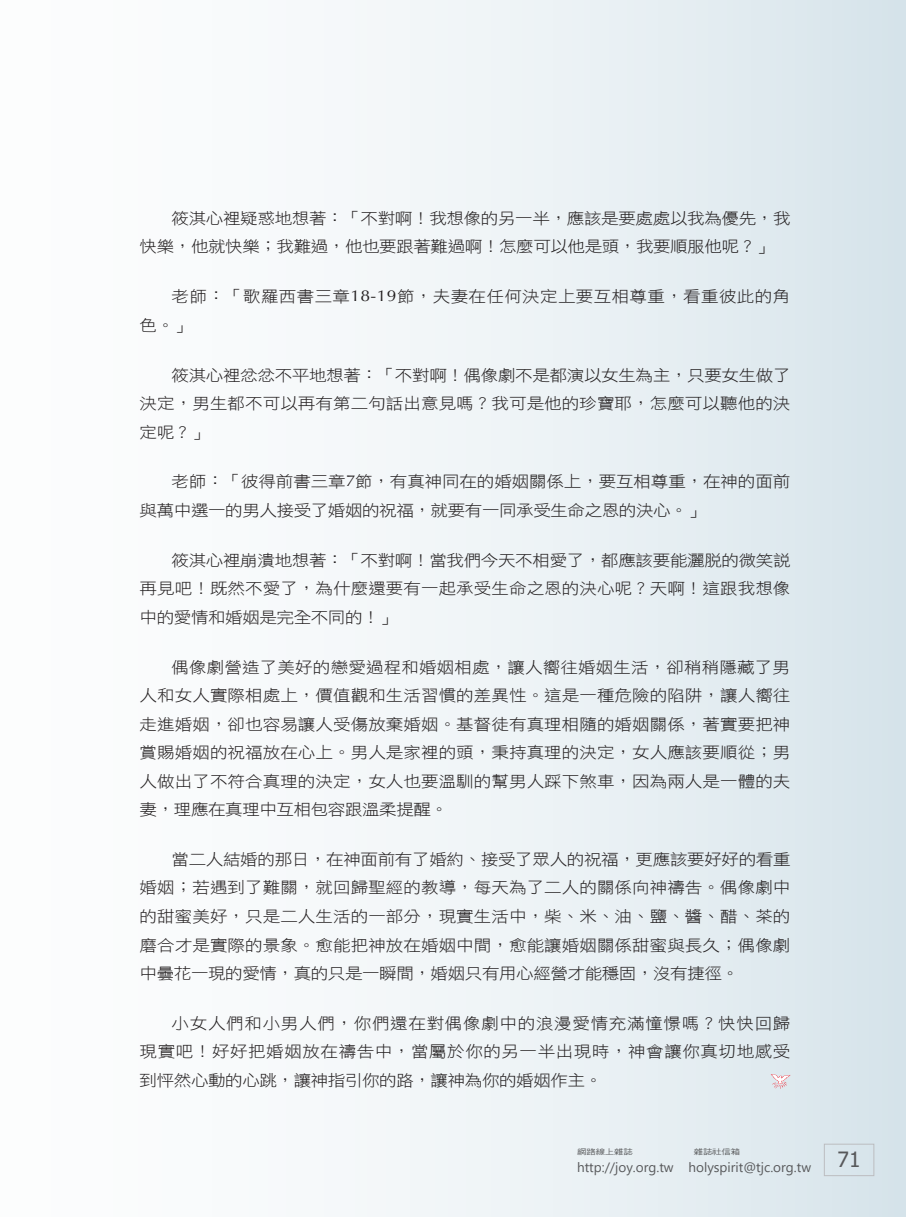
<style>
.page{position:relative;width:906px;height:1217px;background:#fff}
.page>*{position:absolute;margin:0;border:0;box-sizing:border-box;transform-origin:0 0}
.t1{font:21px "Tahoma";color:#57585a}
.t2{font:15.75px/28.5px "DF Hei W3 WIN BF";letter-spacing:-.01em;color:#231f20;text-align:justify;scale:1.11 1}
.t3{font:15.75px/28.5px "DF Hei W3 WIN BF";letter-spacing:.02em;color:#231f20;scale:1.11 1}
.t4{font:13.5px "Segoe UI";color:#57585a}
.t5{font:7.5px "DF Hei W5 WIN BF";letter-spacing:-.015em;color:#57585a;scale:1.25 1}
.s1{font-family:"Optima"}
</style>
<div class="page">
<div style="left:0;top:0;width:906px;height:1216px;background:linear-gradient(to right,#fff,#dbe7ed)"></div>
<div style="left:824px;top:1143px;width:50px;height:32px;border:1px solid #bcbdc0"></div>
<svg style="left:771px;top:1073px;width:19px;height:15px"></svg>
<p class="t2" style="left:140px;top:204px;width:588px;text-indent:32px">筱淇心裡疑惑地想著：「不對啊！我想像的另一半，應該是要處處以我為優先，我快樂，他就快樂；我難過，他也要跟著難過啊！怎麼可以他是頭，我要順服他呢？」</p>
<p class="t3" style="left:140px;top:282px;width:587px;text-indent:32px">老師：「歌羅西書三章<span class="s1">18-19</span>節，夫妻在任何決定上要互相尊重，看重彼此的角色。」</p>
<p class="t2" style="left:140px;top:360px;width:588px;text-indent:32px">筱淇心裡忿忿不平地想著：「不對啊！偶像劇不是都演以女生為主，只要女生做了決定，男生都不可以再有第二句話出意見嗎？我可是他的珍寶耶，怎麼可以聽他的決定呢？」</p>
<p class="t2" style="left:140px;top:467px;width:587px;text-indent:32px">老師：「彼得前書三章<span class="s1">7</span>節，有真神同在的婚姻關係上，要互相尊重，在神的面前與萬中選一的男人接受了婚姻的祝福，就要有一同承受生命之恩的決心。」</p>
<p class="t2" style="left:140px;top:545px;width:588px;text-indent:32px">筱淇心裡崩潰地想著：「不對啊！當我們今天不相愛了，都應該要能灑脫的微笑說再見吧！既然不愛了，為什麼還要有一起承受生命之恩的決心呢？天啊！這跟我想像中的愛情和婚姻是完全不同的！」</p>
<p class="t2" style="left:140px;top:652px;width:588px;text-indent:32px">偶像劇營造了美好的戀愛過程和婚姻相處，讓人嚮往婚姻生活，卻稍稍隱藏了男人和女人實際相處上，價值觀和生活習慣的差異性。這是一種危險的陷阱，讓人嚮往走進婚姻，卻也容易讓人受傷放棄婚姻。基督徒有真理相隨的婚姻關係，著實要把神賞賜婚姻的祝福放在心上。男人是家裡的頭，秉持真理的決定，女人應該要順從；男人做出了不符合真理的決定，女人也要溫馴的幫男人踩下煞車，因為兩人是一體的夫妻，理應在真理中互相包容跟溫柔提醒。</p>
<p class="t2" style="left:140px;top:844px;width:588px;text-indent:32px">當二人結婚的那日，在神面前有了婚約、接受了眾人的祝福，更應該要好好的看重婚姻；若遇到了難關，就回歸聖經的教導，每天為了二人的關係向神禱告。偶像劇中的甜蜜美好，只是二人生活的一部分，現實生活中，柴、米、油、鹽、醬、醋、茶的磨合才是實際的景象。愈能把神放在婚姻中間，愈能讓婚姻關係甜蜜與長久；偶像劇中曇花一現的愛情，真的只是一瞬間，婚姻只有用心經營才能穩固，沒有捷徑。</p>
<p class="t2" style="left:140px;top:1008px;width:588px;text-indent:32px">小女人們和小男人們，你們還在對偶像劇中的浪漫愛情充滿憧憬嗎？快快回歸現實吧！好好把婚姻放在禱告中，當屬於你的另一半出現時，神會讓你真切地感受到怦然心動的心跳，讓神指引你的路，讓神為你的婚姻作主。</p>
<p class="t5" style="left:577px;top:1147px;width:46px">網路線上雜誌</p>
<p class="t5" style="left:694px;top:1147px;width:39px">雜誌社信箱</p>
<p class="t4" style="left:577px;top:1154px;width:236px">http://joy.org.tw holyspirit@tjc.org.tw</p>
<p class="t1" style="left:837px;top:1144px;width:24px">71</p>
</div>
